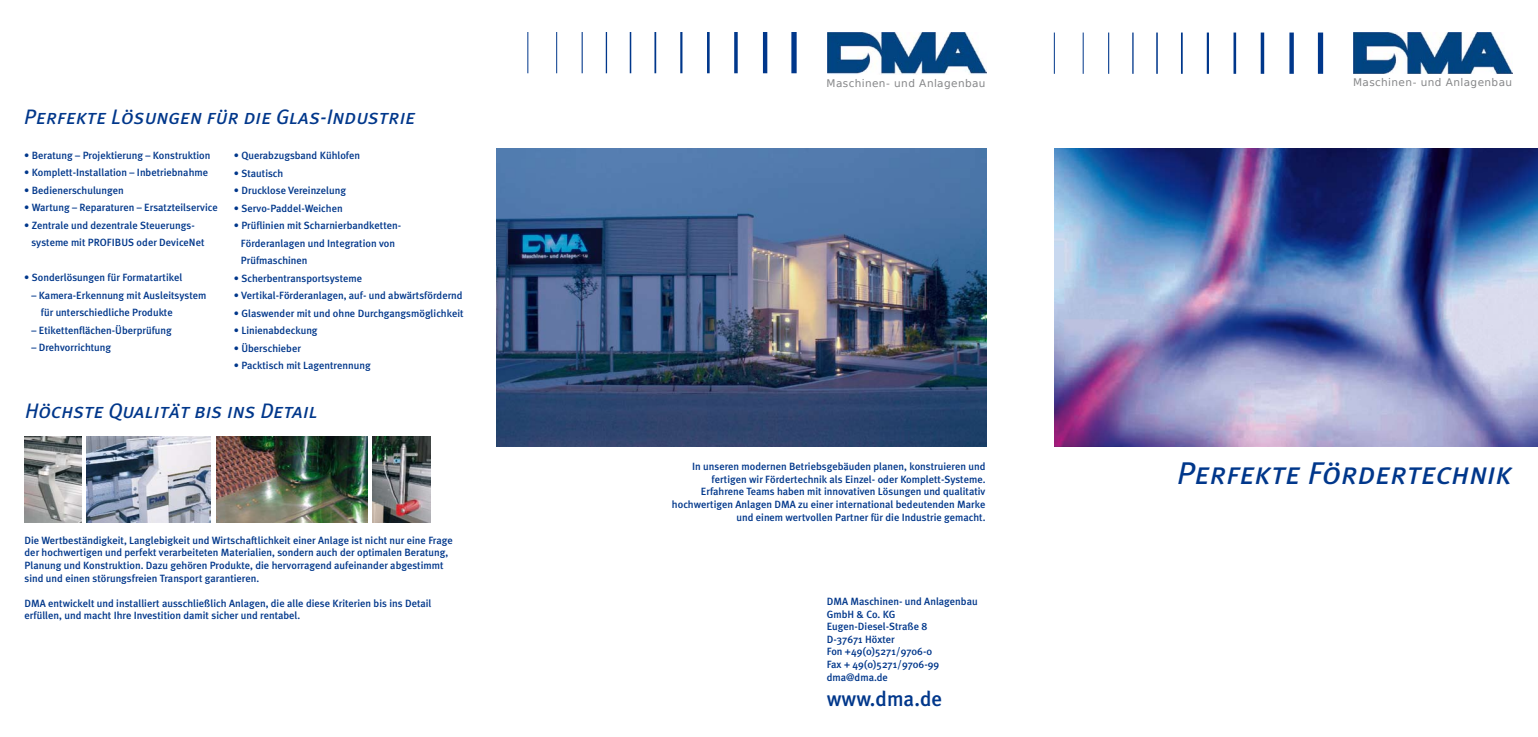
<style>
.page{position:relative;width:1538px;height:737px;background:#fff}
.page>*{position:absolute;margin:0;border:0;box-sizing:border-box;transform-origin:0 0}
.t1{font:italic 31.5px "Meta Plus Book Caps";color:#00378b}
.t2{font:italic 21px "Meta Plus Book Caps";color:#00378b}
.t3{font:500 21px "Meta Plus";color:#00378b}
.t4{font:500 10.5px/12.6px "Meta Plus";color:#00378b}
.t5{font:10.5px "Bitstream Vera Sans";letter-spacing:.035em;color:#87888a}
</style>
<div class="page">
<img style="left:1054px;top:149px;width:484px;height:297px">
<img style="left:827px;top:32px;width:159px;height:43px">
<div style="left:791px;top:32px;width:6px;height:41px;background:#00378b"></div>
<hr style="left:763px;top:32px;width:4px;height:41px;background:#00378b">
<svg style="left:734px;top:32px;width:4px;height:41px"></svg>
<hr style="left:707px;top:32px;width:3px;height:41px;background:#00378b">
<hr style="left:680px;top:32px;width:2px;height:41px;background:#00378b">
<hr style="left:654px;top:32px;width:2px;height:41px;background:#00378b">
<hr style="left:630px;top:32px;width:1px;height:41px;background:#00378b">
<hr style="left:606px;top:32px;width:1px;height:41px;background:#00378b">
<hr style="left:582px;top:32px;width:1px;height:41px;background:#00378b">
<hr style="left:556px;top:32px;width:1px;height:41px;background:#00378b">
<hr style="left:527px;top:32px;width:1px;height:41px;background:#00378b">
<img style="left:372px;top:436px;width:59px;height:86px">
<img style="left:217px;top:436px;width:151px;height:86px">
<img style="left:497px;top:149px;width:489px;height:297px">
<img style="left:25px;top:436px;width:56px;height:86px">
<img style="left:86px;top:436px;width:125px;height:86px">
<img style="left:1354px;top:33px;width:159px;height:41px">
<div style="left:1318px;top:33px;width:5px;height:41px;background:#00378b"></div>
<div style="left:1289px;top:33px;width:5px;height:41px;background:#00378b"></div>
<hr style="left:1261px;top:33px;width:3px;height:41px;background:#00378b">
<hr style="left:1233px;top:33px;width:3px;height:41px;background:#00378b">
<hr style="left:1207px;top:33px;width:2px;height:41px;background:#00378b">
<hr style="left:1181px;top:33px;width:2px;height:41px;background:#00378b">
<hr style="left:1156px;top:33px;width:2px;height:41px;background:#00378b">
<hr style="left:1132px;top:33px;width:1px;height:41px;background:#00378b">
<hr style="left:1108px;top:33px;width:1px;height:41px;background:#00378b">
<hr style="left:1083px;top:33px;width:1px;height:41px;background:#00378b">
<hr style="left:1054px;top:33px;width:1px;height:41px;background:#00378b">
<h2 class="t2" style="left:24px;top:104px;width:393px">Perfekte Lösungen für die Glas-Industrie</h2>
<p class="t4" style="left:24px;top:149px;width:188px">• Beratung – Projektierung – Konstruktion</p>
<p class="t4" style="left:24px;top:166px;width:185px">• Komplett-Installation – Inbetriebnahme</p>
<p class="t4" style="left:24px;top:184px;width:101px">• Bedienerschulungen</p>
<p class="t4" style="left:24px;top:201px;width:195px">• Wartung – Reparaturen – Ersatzteilservice</p>
<p class="t4" style="left:31px;top:216px;width:175px;line-height:17.5px;text-indent:-7px">• Zentrale und dezentrale Steuerungs&shy;systeme mit PROFIBUS oder DeviceNet</p>
<p class="t4" style="left:24px;top:271px;width:160px">• Sonderlösungen für Formatartikel</p>
<p class="t4" style="left:41px;top:286px;width:167px;line-height:17.5px;text-indent:-9px">– Kamera-Erkennung mit Ausleitsystem für unterschiedliche Produkte</p>
<p class="t4" style="left:31px;top:324px;width:142px">– Etikettenflächen-Überprüfung</p>
<p class="t4" style="left:31px;top:341px;width:81px">– Drehvorrichtung</p>
<p class="t4" style="left:234px;top:149px;width:128px">• Querabzugsband Kühlofen</p>
<p class="t4" style="left:234px;top:167px;width:51px">• Stautisch</p>
<p class="t4" style="left:234px;top:184px;width:114px">• Drucklose Vereinzelung</p>
<p class="t4" style="left:234px;top:202px;width:110px">• Servo-Paddel-Weichen</p>
<p class="t4" style="left:241px;top:217px;width:162px;line-height:17.5px;text-indent:-7px">• Prüflinien mit Scharnierbandketten-<br>Förderanlagen und Integration von<br>Prüfmaschinen</p>
<p class="t4" style="left:234px;top:272px;width:130px">• Scherbentransportsysteme</p>
<p class="t4" style="left:234px;top:289px;width:230px">• Vertikal-Förderanlagen, auf- und abwärtsfördernd</p>
<p class="t4" style="left:234px;top:307px;width:231px">• Glaswender mit und ohne Durchgangsmöglichkeit</p>
<p class="t4" style="left:234px;top:324px;width:85px">• Linienabdeckung</p>
<p class="t4" style="left:234px;top:342px;width:69px">• Überschieber</p>
<p class="t4" style="left:234px;top:359px;width:138px">• Packtisch mit Lagentrennung</p>
<h2 class="t2" style="left:25px;top:399px;width:294px">Höchste Qualität bis ins Detail</h2>
<p class="t4" style="left:25px;top:533px;width:430px">Die Wertbeständigkeit, Langlebigkeit und Wirtschaftlichkeit einer Anlage ist nicht nur eine Frage der hochwertigen und perfekt verarbeiteten Materialien, sondern auch der optimalen Beratung, Planung und Konstruktion. Dazu gehören Produkte, die hervorragend aufeinander abgestimmt sind und einen störungsfreien Transport garantieren.</p>
<p class="t4" style="left:25px;top:596px;width:408px">DMA entwickelt und installiert ausschließlich Anlagen, die alle diese Kriterien bis ins Detail erfüllen, und macht Ihre Investition damit sicher und rentabel.</p>
<p class="t5" style="left:826px;top:77px;width:160px">Maschinen- und Anlagenbau</p>
<p class="t5" style="left:1353px;top:76px;width:160px">Maschinen- und Anlagenbau</p>
<p class="t4" style="left:672px;top:460px;width:315px;text-align:right">In unseren modernen Betriebsgebäuden planen, konstruieren und fertigen wir Fördertechnik als Einzel- oder Komplett-Systeme.<br>Erfahrene Teams haben mit innovativen Lösungen und qualitativ hochwertigen Anlagen DMA zu einer international bedeutenden Marke und einem wertvollen Partner für die Industrie gemacht.</p>
<p class="t4" style="left:827px;top:595px;width:152px">DMA Maschinen- und Anlagenbau<br>GmbH &amp; Co. KG<br>Eugen-Diesel-Straße 8<br>D-37671 Höxter<br>Fon +49(0)5271/9706-0<br>Fax + 49(0)5271/9706-99 dma@dma.de</p>
<h2 class="t3" style="left:827px;top:686px;width:117px">www.dma.de</h2>
<h1 class="t1" style="left:1177px;top:454px;width:337px">Perfekte Fördertechnik</h1>
</div>
